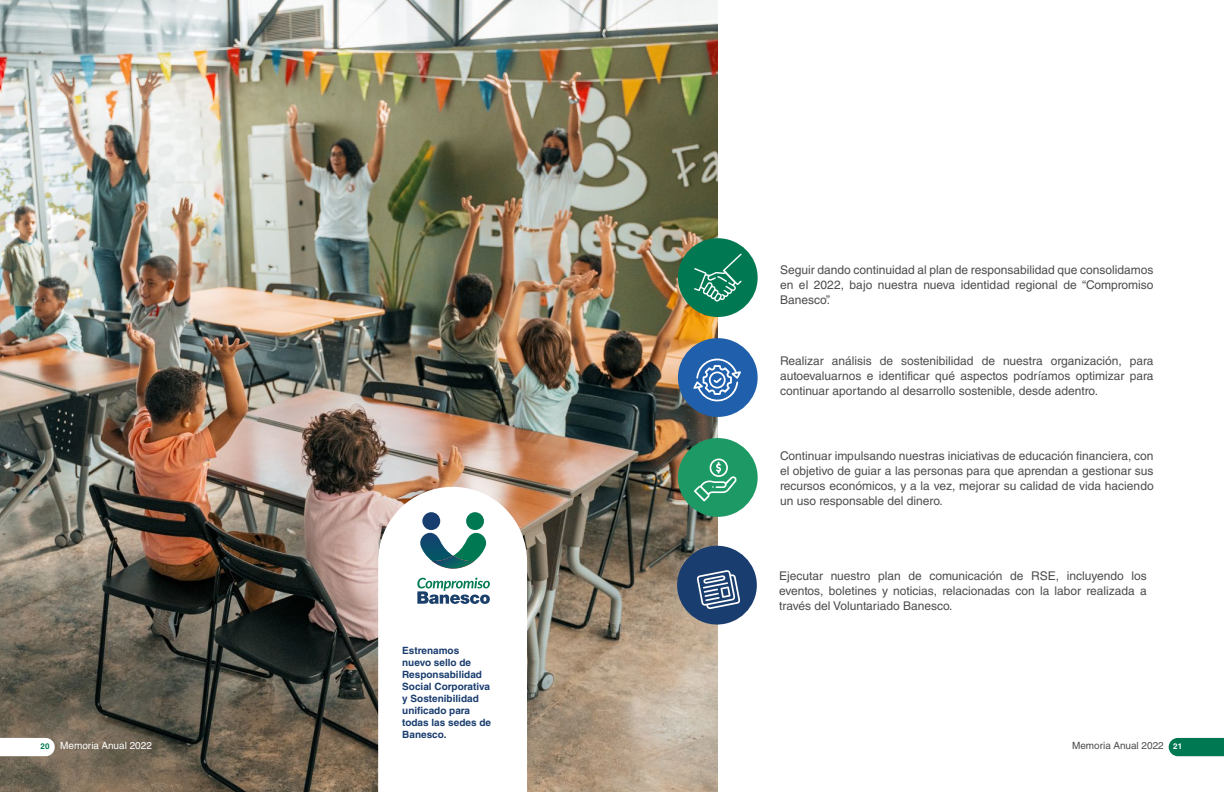
<style>
.page{position:relative;width:1224px;height:792px;background:#fff}
.page>*{position:absolute;margin:0;border:0;box-sizing:border-box;transform-origin:0 0}
.t1{font:12px/15px "Helvetica LT Std";color:#4c4c4e;text-align:justify}
.t2{font:700 10px/12px "Helvetica LT Std";color:#1a3d6f}
.t3{font:10px "Helvetica LT Std";color:#fff}
.t4{font:10px "Helvetica LT Std";color:#4c4c4e}
.s1{font-weight:700;font-size:8px;color:#007953}
.s2{font-weight:700;font-size:8px;color:#fff}
</style>
<div class="page">
<img style="left:0;top:0;width:718px;height:792px">
<div style="left:678px;top:238px;width:80px;height:79px;background:#007953;border-radius:50%"></div>
<div style="left:677px;top:546px;width:80px;height:79px;background:#1a3d6f;border-radius:50%"></div>
<div style="left:678px;top:338px;width:80px;height:79px;background:#1f5fab;border-radius:50%"></div>
<div style="left:678px;top:438px;width:80px;height:79px;background:#1c9964;border-radius:50%"></div>
<svg style="left:378px;top:487px;width:149px;height:305px"></svg>
<svg style="left:419px;top:533px;width:69px;height:36px"></svg>
<div style="left:422px;top:512px;width:18px;height:18px;background:#183e6f;border-radius:50%"></div>
<div style="left:466px;top:512px;width:18px;height:18px;background:#007953;border-radius:50%"></div>
<svg style="left:417px;top:578px;width:73px;height:26px"></svg>
<svg style="left:1169px;top:738px;width:55px;height:18px"></svg>
<svg style="left:0;top:738px;width:55px;height:18px"></svg>
<svg style="left:694px;top:253px;width:48px;height:49px"></svg>
<svg style="left:693px;top:358px;width:48px;height:44px"></svg>
<svg style="left:694px;top:458px;width:43px;height:44px"></svg>
<svg style="left:697px;top:570px;width:43px;height:39px"></svg>
<p class="t1" style="left:780px;top:262px;width:375px">Seguir dando continuidad al plan de responsabilidad que consolidamos en el 2022, bajo nuestra nueva identidad regional de “Compromiso Banesco”.</p>
<p class="t1" style="left:780px;top:353px;width:375px">Realizar análisis de sostenibilidad de nuestra organización, para autoevaluarnos e identificar qué aspectos podríamos optimizar para continuar aportando al desarrollo sostenible, desde adentro.</p>
<p class="t1" style="left:780px;top:448px;width:375px">Continuar impulsando nuestras iniciativas de educación financiera, con el objetivo de guiar a las personas para que aprendan a gestionar sus recursos económicos, y a la vez, mejorar su calidad de vida haciendo un uso responsable del dinero.</p>
<p class="t2" style="left:402px;top:644px;width:90px">Estrenamos<br>nuevo sello de<br>Responsabilidad<br>Social Corporativa y Sostenibilidad unificado para todas las sedes de<br>Banesco.</p>
<p class="t1" style="left:779px;top:568px;width:369px">Ejecutar nuestro plan de comunicación de RSE, incluyendo los eventos, boletines y noticias, relacionadas con la labor realizada a través del Voluntariado Banesco.</p>
<p class="t3" style="left:41px;top:740px;width:113px"><span class="s1">20</span> Memoria Anual 2022</p>
<p class="t4" style="left:1072px;top:740px;width:112px">Memoria Anual 2022 <span class="s2">21</span></p>
</div>
